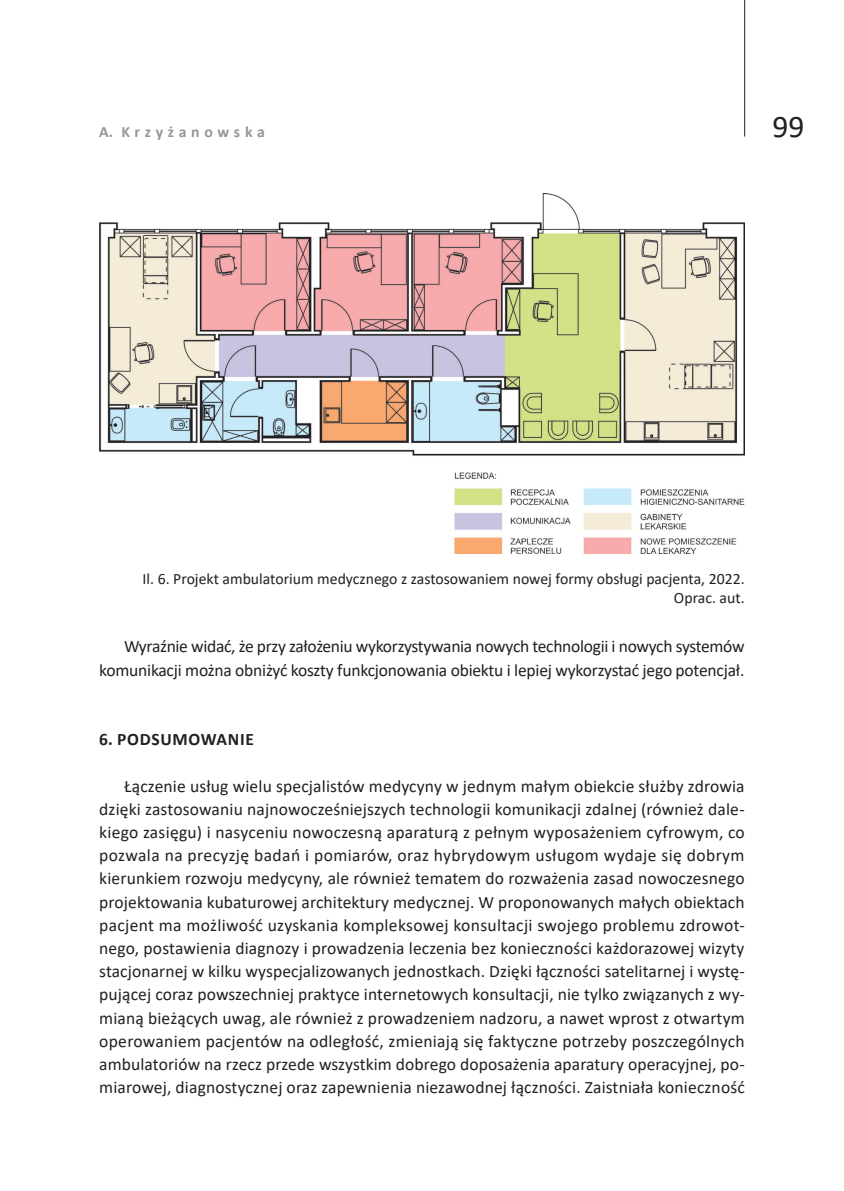
<style>
.page{position:relative;width:844px;height:1191px;background:#fff}
.page>*{position:absolute;margin:0;border:0;box-sizing:border-box;transform-origin:0 0}
.t1{font:31.5px "Calibri";color:#231f20}
.Akapit_pol{font:17.5px/23.3px "Calibri";letter-spacing:-.01em;color:#231f20;text-align:right}
.tytuł_1{font:700 17.5px "Calibri";letter-spacing:.04em;color:#231f20}
.rysunek{font:15.75px/19.2px "Calibri";color:#231f20;text-align:right}
.t2{font:700 15.75px "Calibri";letter-spacing:.295em;color:#939598}
</style>
<div class="page">
<hr style="left:744px;top:0;width:1px;height:137px;background:#231f20">
<img style="left:99px;top:193px;width:645px;height:360px">
<p class="t2" style="left:99px;top:120px;width:167px">A. Krzyżanowska</p>
<h1 class="t1" style="left:772px;top:104px;width:33px">99</h1>
<p class="rysunek" style="left:143px;top:569px;width:603px">Il. 6. Projekt ambulatorium medycznego z zastosowaniem nowej formy obsługi pacjenta, 2022.<br>Oprac. aut.</p>
<p class="Akapit_pol" style="left:99px;top:634px;width:646px">Wyraźnie widać, że przy założeniu wykorzystywania nowych technologii i nowych systemów komunikacji można obniżyć koszty funkcjonowania obiektu i lepiej wykorzystać jego potencjał.</p>
<p class="tytuł_1" style="left:99px;top:727px;width:156px">6. PODSUMOWANIE</p>
<p class="Akapit_pol" style="left:99px;top:773px;width:646px;text-align:justify;text-indent:25px">Łączenie usług wielu specjalistów medycyny w jednym małym obiekcie służby zdrowia dzięki zastosowaniu najnowocześniejszych technologii komunikacji zdalnej (również dale&shy;kiego zasięgu) i nasyceniu nowoczesną aparaturą z pełnym wyposażeniem cyfrowym, co pozwala na precyzję badań i pomiarów, oraz hybrydowym usługom wydaje się dobrym kierunkiem rozwoju medycyny, ale również tematem do rozważenia zasad nowoczesnego projektowania kubaturowej architektury medycznej. W proponowanych małych obiektach pacjent ma możliwość uzyskania kompleksowej konsultacji swojego problemu zdrowot&shy;nego, postawienia diagnozy i prowadzenia leczenia bez konieczności każdorazowej wizyty stacjonarnej w kilku wyspecjalizowanych jednostkach. Dzięki łączności satelitarnej i wystę&shy;pującej coraz powszechniej praktyce internetowych konsultacji, nie tylko związanych z wy&shy;mianą bieżących uwag, ale również z prowadzeniem nadzoru, a nawet wprost z otwartym operowaniem pacjentów na odległość, zmieniają się faktyczne potrzeby poszczególnych ambulatoriów na rzecz przede wszystkim dobrego doposażenia aparatury operacyjnej, po&shy;miarowej, diagnostycznej oraz zapewnienia niezawodnej łączności. Zaistniała konieczność</p>
</div>
